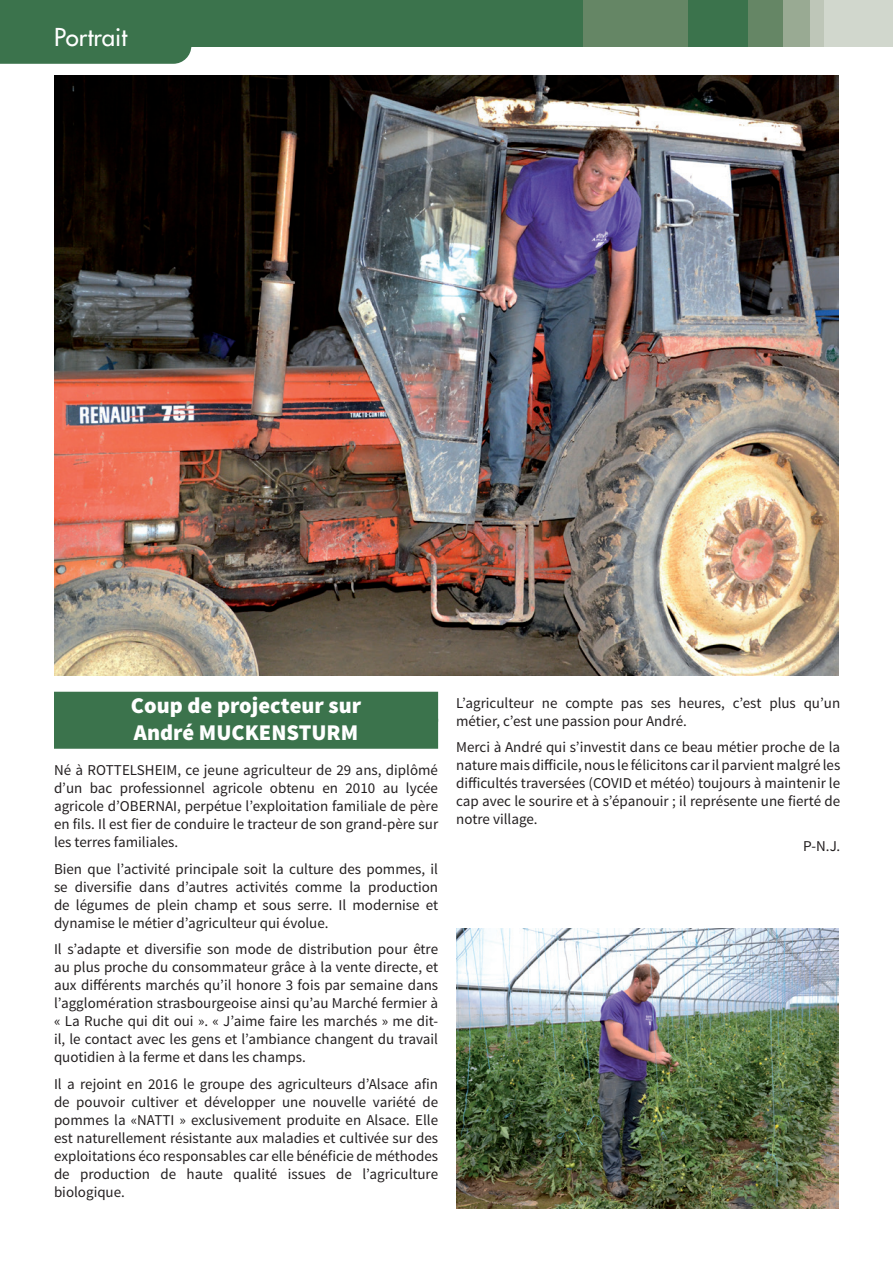
<style>
.page{position:relative;width:893px;height:1263px;background:#fff}
.page>*{position:absolute;margin:0;border:0;box-sizing:border-box;transform-origin:0 0}
.t1{font:24px "Futura";color:#fff}
.t2{font:900 22.5px/27px "Source Sans Pro";color:#fff}
.t3{font:15px/18px "Source Sans Pro";color:#231f20;text-align:justify}
</style>
<div class="page">
<div style="left:321px;top:0;width:369px;height:47px;background:#658665"></div>
<div style="left:0;top:0;width:583px;height:47px;background:#3b734c"></div>
<div style="left:763px;top:0;width:130px;height:47px;background:#d1d7cd"></div>
<div style="left:688px;top:0;width:60px;height:47px;background:#3b734c"></div>
<div style="left:748px;top:0;width:36px;height:47px;background:#658665"></div>
<div style="left:784px;top:0;width:26px;height:47px;background:#99aa93"></div>
<div style="left:810px;top:0;width:14px;height:47px;background:#bec6b8"></div>
<svg style="left:0;top:47px;width:191px;height:17px;background:#417751"></svg>
<img style="left:456px;top:928px;width:383px;height:281px">
<img style="left:54px;top:75px;width:785px;height:601px">
<div style="left:54px;top:692px;width:384px;height:30px;background:#3b734c"></div>
<div style="left:54px;top:719px;width:384px;height:30px;background:#3b734c"></div>
<h1 class="t1" style="left:54px;top:22px;width:75px">Portrait</h1>
<h2 class="t2" style="left:131px;top:693px;width:232px">Coup de projecteur sur<br>André MUCKENSTURM</h2>
<p class="t3" style="left:54px;top:761px;width:386px">Né à ROTTELSHEIM, ce jeune agriculteur de 29 ans, diplômé d’un bac professionnel agricole obtenu en 2010 au lycée agricole d’OBERNAI, perpétue l’exploitation familiale de père en fils. Il est fier de conduire le tracteur de son grand-père sur les terres familiales.</p>
<p class="t3" style="left:54px;top:860px;width:386px">Bien que l’activité principale soit la culture des pommes, il se diversifie dans d’autres activités comme la production de légumes de plein champ et sous serre. Il modernise et dynamise le métier d’agriculteur qui évolue.</p>
<p class="t3" style="left:54px;top:940px;width:386px">Il s’adapte et diversifie son mode de distribution pour être au plus proche du consommateur grâce à la vente directe, et aux différents marchés qu’il honore 3 fois par semaine dans l’agglomération strasbourgeoise ainsi qu’au Marché fermier à « La Ruche qui dit oui ». « J’aime faire les marchés » me dit&shy;il, le contact avec les gens et l’ambiance changent du travail quotidien à la ferme et dans les champs.</p>
<p class="t3" style="left:54px;top:1075px;width:386px">Il a rejoint en 2016 le groupe des agriculteurs d’Alsace afin de pouvoir cultiver et développer une nouvelle variété de pommes la «NATTI » exclusivement produite en Alsace. Elle est naturellement résistante aux maladies et cultivée sur des exploitations éco responsables car elle bénéficie de méthodes de production de haute qualité issues de l’agriculture biologique.</p>
<p class="t3" style="left:456px;top:694px;width:386px">L’agriculteur ne compte pas ses heures, c’est plus qu’un métier, c’est une passion pour André.</p>
<p class="t3" style="left:456px;top:738px;width:386px">Merci à André qui s’investit dans ce beau métier proche de la nature mais difficile, nous le félicitons car il parvient malgré les difficultés traversées (COVID et météo) toujours à maintenir le cap avec le sourire et à s’épanouir ; il représente une fierté de notre village.</p>
<p class="t3" style="left:803px;top:837px;width:38px">P-N.J.</p>
</div>
